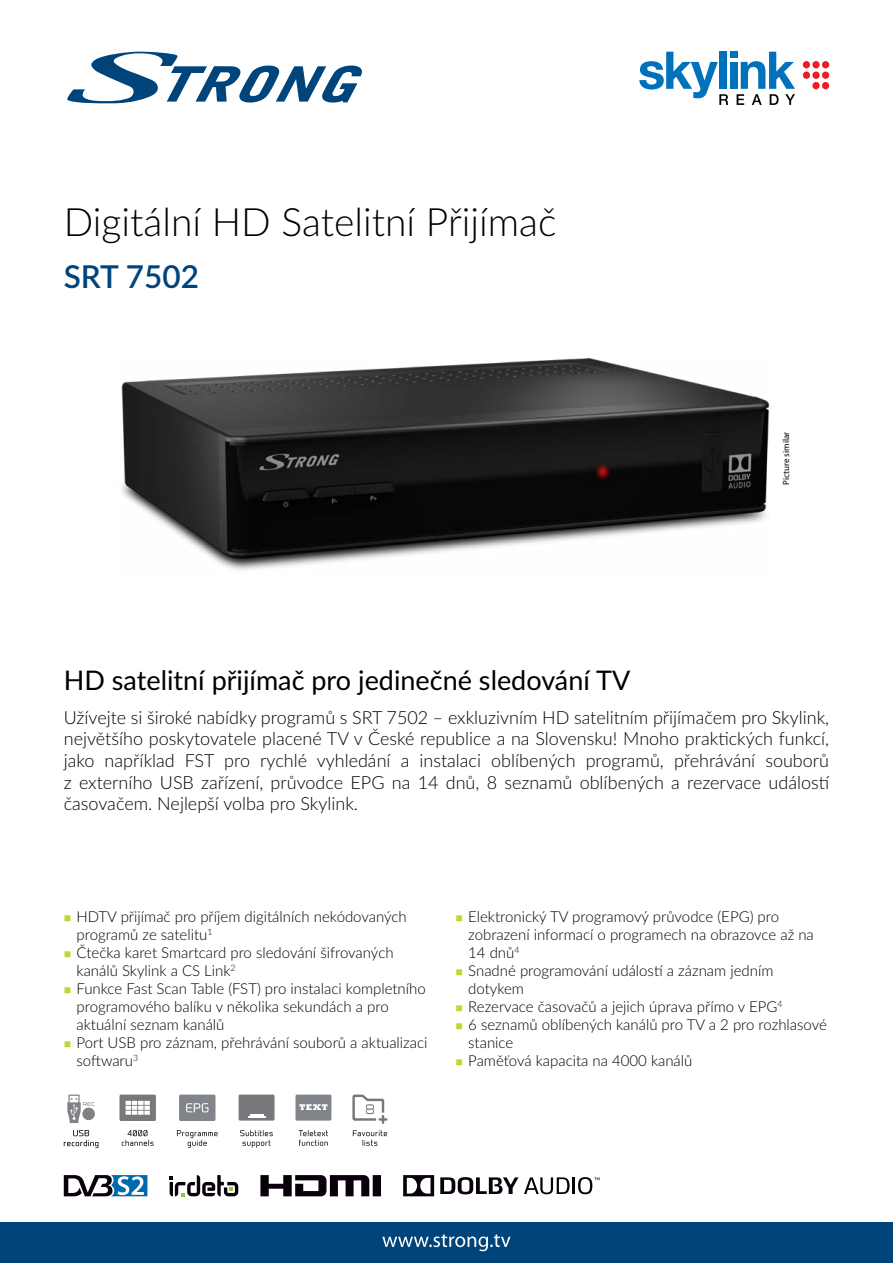
<style>
.page{position:relative;width:893px;height:1263px;background:#fff}
.page>*{position:absolute;margin:0;border:0;box-sizing:border-box;transform-origin:0 0}
.t1{font:300 39px "Lato";color:#000}
.t2{font:600 31.5px "Lato";color:#00447c}
.t3{font:27px "Lato";color:#000}
.t4{font:300 18px/21.6px "Lato";color:#000;text-align:justify}
.t5{font:300 15px/18px "Lato";color:#000}
.t6{font:9px "Myriad Pro";color:#000}
</style>
<div class="page">
<div style="left:0;top:1222px;width:893px;height:41px;background:#00447c"></div>
<svg style="left:67px;top:52px;width:295px;height:52px"></svg>
<svg style="left:382px;top:1234px;width:129px;height:17px"></svg>
<svg style="left:240px;top:1130px;width:33px;height:18px"></svg>
<div style="left:239px;top:1094px;width:36px;height:26px;background:#77787b;border-radius:2px"></div>
<svg style="left:248px;top:1114px;width:17px;height:4px"></svg>
<svg style="left:122px;top:1130px;width:32px;height:16px"></svg>
<div style="left:119px;top:1094px;width:37px;height:27px;background:#77787b;border-radius:2px"></div>
<svg style="left:126px;top:1101px;width:24px;height:14px"></svg>
<svg style="left:353px;top:1130px;width:34px;height:16px"></svg>
<svg style="left:352px;top:1094px;width:35px;height:30px"></svg>
<svg style="left:299px;top:1130px;width:29px;height:16px"></svg>
<div style="left:295px;top:1094px;width:36px;height:26px;background:#818489;border-radius:2px"></div>
<svg style="left:299px;top:1104px;width:28px;height:6px"></svg>
<svg style="left:177px;top:1130px;width:41px;height:18px"></svg>
<div style="left:179px;top:1094px;width:36px;height:27px;background:#818489;border-radius:2px"></div>
<svg style="left:186px;top:1103px;width:22px;height:9px"></svg>
<svg style="left:64px;top:1130px;width:34px;height:18px"></svg>
<svg style="left:67px;top:1094px;width:27px;height:29px"></svg>
<img style="left:121px;top:359px;width:649px;height:212px">
<svg style="left:803px;top:61px;width:26px;height:28px"></svg>
<div style="left:730px;top:62px;width:7px;height:27px;background:#0072bc"></div>
<div style="left:730px;top:52px;width:7px;height:6px;background:#0072bc"></div>
<svg style="left:639px;top:52px;width:89px;height:53px"></svg>
<svg style="left:737px;top:52px;width:58px;height:53px"></svg>
<svg style="left:524px;top:1177px;width:76px;height:17px"></svg>
<svg style="left:403px;top:1175px;width:31px;height:21px"></svg>
<svg style="left:440px;top:1177px;width:78px;height:17px"></svg>
<svg style="left:64px;top:1175px;width:83px;height:21px"></svg>
<svg style="left:260px;top:1175px;width:121px;height:21px"></svg>
<svg style="left:170px;top:1175px;width:68px;height:21px"></svg>
<h1 class="t1" style="left:64px;top:194px;width:494px">Digitální HD Satelitní Přijímač</h1>
<h2 class="t2" style="left:64px;top:254px;width:137px">SRT 7502</h2>
<p class="t6" style="left:781px;top:485px;width:54px;rotate:-90deg">Picture similar</p>
<h3 class="t3" style="left:64px;top:661px;width:568px">HD satelitní přijímač pro jedinečné sledování TV</h3>
<p class="t4" style="left:64px;top:706px;width:767px">Užívejte si široké nabídky programů s SRT 7502 – exkluzivním HD satelitním přijímačem pro Skylink, největšího poskytovatele placené TV v České republice a na Slovensku! Mnoho praktických funkcí, jako například FST pro rychlé vyhledání a instalaci oblíbených programů, přehrávání souborů z externího USB zařízení, průvodce EPG na 14 dnů, 8 seznamů oblíbených a rezervace událostí časovačem. Nejlepší volba pro Skylink.</p>
<p class="t5" style="left:77px;top:907px;width:353px">HDTV přijímač pro příjem digitálních nekódovaných programů ze satelitu<sup>1<br></sup>Čtečka karet Smartcard pro sledování šifrovaných kanálů Skylink a CS Link<sup>2<br></sup>Funkce Fast Scan Table (FST) pro instalaci kompletního programového balíku v několika sekundách a pro aktuální seznam kanálů<br>Port USB pro záznam, přehrávání souborů a aktualizaci softwaru<sup>3</sup></p>
<p class="t5" style="left:468px;top:907px;width:360px">Elektronický TV programový průvodce (EPG) pro zobrazení informací o programech na obrazovce až na 14 dnů<sup>4<br></sup>Snadné programování událostí a záznam jedním dotykem<br>Rezervace časovačů a jejich úprava přímo v EPG<sup>4<br></sup>6 seznamů oblíbených kanálů pro TV a 2 pro rozhlasové stanice<br>Paměťová kapacita na 4000 kanálů</p>
</div>
